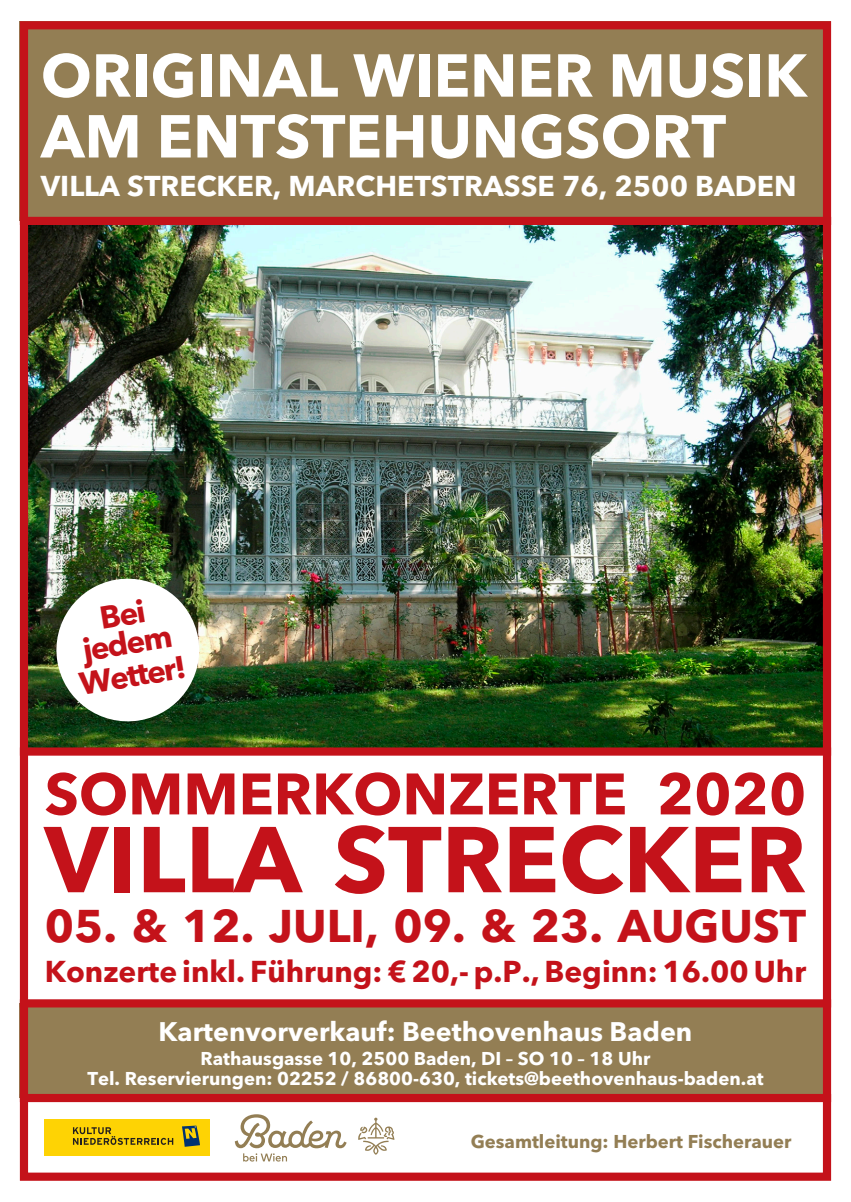
<style>
.page{position:relative;width:851px;height:1202px;background:#fff}
.page>*{position:absolute;margin:0;border:0;box-sizing:border-box;transform-origin:0 0}
.t1{font:700 92.2px "Avenir Next LT Pro";color:#c4121a}
.t2{font:700 59.8px/60.8px "Avenir Next LT Pro";color:#fff}
.t3{font:700 57.8px "Avenir Next LT Pro";color:#c4121a}
.t4{font:700 45.4px "Avenir Next LT Pro";color:#c4121a}
.t5{font:700 31.4px/29px "Avenir Next LT Pro";color:#c4121a;text-align:center}
.t6{font:700 29.8px "Avenir Next LT Pro";color:#c4121a}
.t7{font:700 28.4px "Avenir Next LT Pro";color:#fff}
.t8{font:700 26.6px "Avenir Next LT Pro";color:#fff}
.t9{font:700 18.4px/20px "Avenir Next LT Pro";color:#fff;text-align:center}
.t10{font:700 18.4px "Avenir Next LT Pro";color:#937e54}
</style>
<div class="page">
<img style="left:29px;top:225px;width:793px;height:522px">
<div style="left:20px;top:21px;width:811px;height:200px;background:#937e54"></div>
<div style="left:20px;top:1003px;width:811px;height:95px;background:#937e54"></div>
<div style="left:20px;top:747px;width:811px;height:9px;background:#c4121a"></div>
<div style="left:20px;top:999px;width:811px;height:8px;background:#c4121a"></div>
<div style="left:20px;top:1094px;width:811px;height:8px;background:#c4121a"></div>
<div style="left:20px;top:217px;width:811px;height:8px;background:#c4121a"></div>
<div style="left:20px;top:21px;width:811px;height:1160px;border:8px solid #c4121a"></div>
<div style="left:45px;top:1120px;width:165px;height:36px;background:#fed304"></div>
<svg style="left:73px;top:1127px;width:100px;height:18px"></svg>
<svg style="left:182px;top:1125px;width:18px;height:22px"></svg>
<svg style="left:358px;top:1118px;width:36px;height:37px"></svg>
<svg style="left:235px;top:1114px;width:111px;height:47px"></svg>
<img style="left:51px;top:573px;width:153px;height:154px">
<h2 class="t2" style="left:41px;top:45px;width:767px">ORIGINAL WIENER MUSIK<br>AM ENTSTEHUNGSORT</h2>
<h3 class="t7" style="left:41px;top:168px;width:757px">VILLA STRECKER, MARCHETSTRASSE 76, 2500 BADEN</h3>
<h3 class="t5" style="left:76px;top:607px;width:92px;rotate:-9deg">Bei jedem</h3>
<h3 class="t5" style="left:77px;top:669px;width:109px;rotate:-9deg">Wetter!</h3>
<h3 class="t3" style="left:45px;top:759px;width:762px">SOMMERKONZERTE 2020</h3>
<h1 class="t1" style="left:45px;top:803px;width:762px">VILLA STRECKER</h1>
<h3 class="t4" style="left:45px;top:898px;width:763px">05. &amp; 12. JULI, 09. &amp; 23. AUGUST</h3>
<h3 class="t6" style="left:45px;top:953px;width:762px">Konzerte inkl. Führung: € 20,- p.P., Beginn: 16.00 Uhr</h3>
<h3 class="t8" style="left:159px;top:1015px;width:535px">Kartenvorverkauf: Beethovenhaus Baden</h3>
<p class="t9" style="left:87px;top:1048px;width:677px">Rathausgasse 10, 2500 Baden, DI – SO 10 – 18 Uhr<br>Tel. Reservierungen: 02252 / 86800-630, tickets@beethovenhaus-baden.at</p>
<p class="t10" style="left:470px;top:1130px;width:322px">Gesamtleitung: Herbert Fischerauer</p>
</div>
